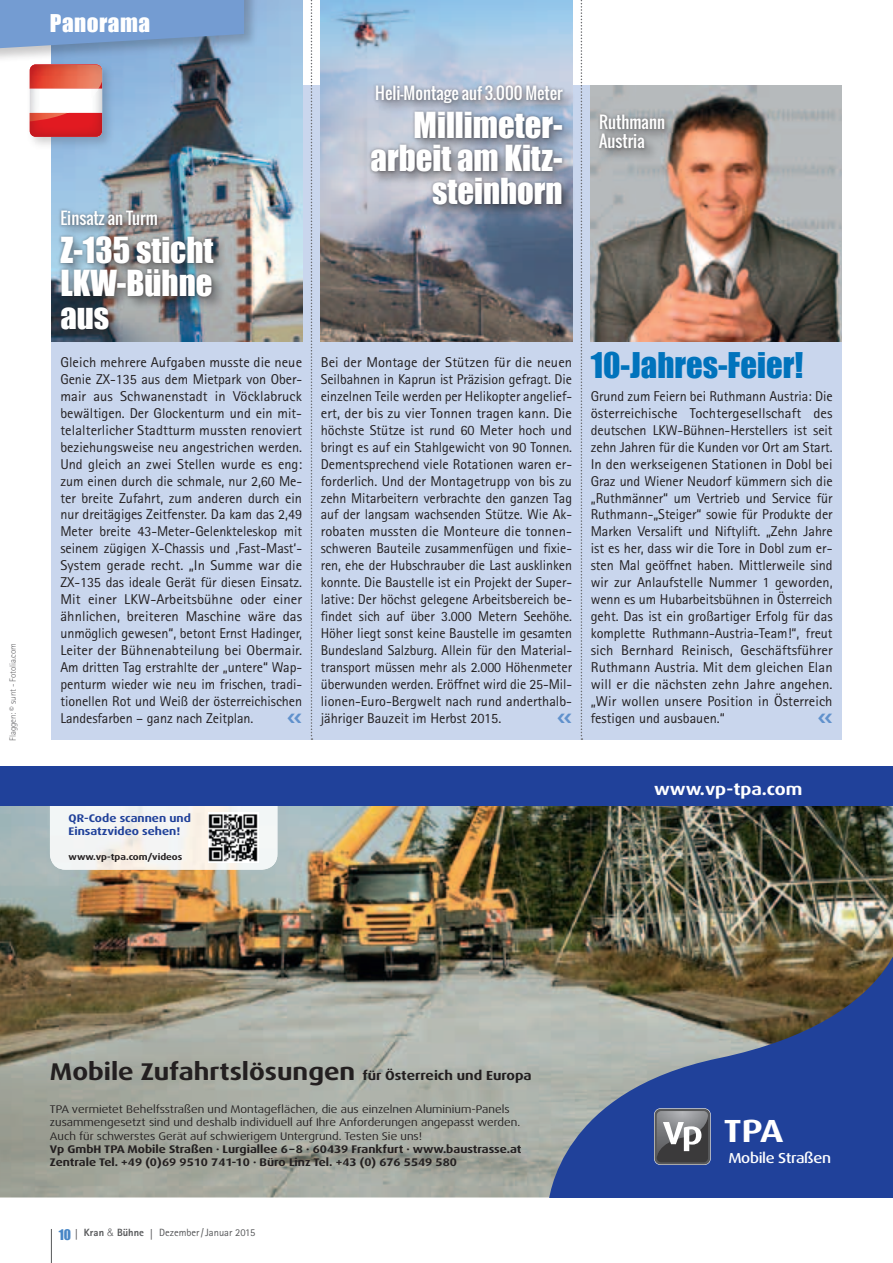
<style>
.page{position:relative;width:893px;height:1263px;background:#fff}
.page>*{position:absolute;margin:0;border:0;box-sizing:border-box;transform-origin:0 0}
.t1{font:33px/33px "Impact";color:#fff;text-align:justify}
.t2{font:32.55px "Impact";color:#0073bc}
.t3{font:700 expanded 31.95px "Dax OT";color:#fff}
.t4{font:700 expanded 24.15px "Dax OT";color:#231f20}
.t5{font:22.5px "Impact";letter-spacing:.02em;color:#fff}
.t6{font:700 expanded 16.95px "Dax OT";color:#fff}
.t7{font:16.5px/19.5px "Oswald";color:#fff}
.t8{font:500 expanded 14.4px "Dax OT";letter-spacing:-.025em;color:#fff}
.t9{font:14.25px/17px "Rotis Sans Serif";color:#231f20;text-align:justify}
.t10{font:expanded 11.1px/13.4px "Dax OT";color:#231f20}
.t11{font:700 expanded 11.1px/13.4px "Dax OT";color:#231f20}
.t12{font:700 expanded 11.1px/13.4px "Dax OT";color:#20419a}
.t13{font:10.5px "Rotis Sans Serif";color:#57585a}
.t14{font:300 9px "Rotis Sans Serif";letter-spacing:-.01em;color:#636366}
.t15{font:700 expanded 9px "Dax OT";color:#231f20}
.s1{font-size:13.2px}
.s2{font-family:"Impact";font-size:13.5px;color:#4786c6}
.s3{font-family:"Frutiger";font-weight:700;font-stretch:condensed;font-size:10.65px}
.s4{font-weight:800}
.s5{font-family:"Helvetica";font-weight:300}
</style>
<div class="page">
<hr style="left:51px;top:1229px;width:1px;height:34px;background:#57585a">
<img style="left:0;top:805px;width:893px;height:392px">
<img style="left:50px;top:805px;width:227px;height:65px">
<svg style="left:548px;top:914px;width:345px;height:283px;background:#586480"></svg>
<svg style="left:654px;top:1108px;width:57px;height:57px"></svg>
<div style="left:654px;top:1109px;width:56px;height:55px;background:#57585a;border-radius:6px"></div>
<svg style="left:657px;top:1111px;width:51px;height:51px;background:#7e7e80"></svg>
<div style="left:0;top:766px;width:893px;height:39px;background:#20419a"></div>
<img style="left:208px;top:812px;width:50px;height:50px">
<div style="left:51px;top:86px;width:791px;height:654px;background:#c9d6ed"></div>
<img style="left:51px;top:0;width:251px;height:341px">
<div style="left:58px;top:208px;width:169px;height:135px;background:#231f20;opacity:.45"></div>
<div style="left:57px;top:207px;width:160px;height:126px;background:#231f20;opacity:.5"></div>
<svg style="left:311px;top:0;width:1px;height:740px"></svg>
<svg style="left:581px;top:0;width:1px;height:740px"></svg>
<div style="left:26px;top:60px;width:89px;height:90px;background:#231f20;opacity:.2"></div>
<img style="left:99px;top:88px;width:3px;height:25px">
<img style="left:30px;top:64px;width:72px;height:1px">
<img style="left:30px;top:113px;width:72px;height:24px">
<img style="left:30px;top:88px;width:69px;height:25px">
<img style="left:30px;top:65px;width:72px;height:23px">
<img style="left:30px;top:113px;width:38px;height:8px">
<img style="left:321px;top:0;width:251px;height:341px">
<img style="left:591px;top:86px;width:251px;height:255px">
<div style="left:369px;top:83px;width:208px;height:135px;background:#231f20;opacity:.45"></div>
<div style="left:368px;top:82px;width:199px;height:126px;background:#231f20;opacity:.5"></div>
<div style="left:597px;top:111px;width:81px;height:51px;background:#231f20;opacity:.45"></div>
<div style="left:596px;top:110px;width:72px;height:41px;background:#231f20;opacity:.5"></div>
<div style="left:0;top:0;width:258px;height:63px;background:#231f20;opacity:.25"></div>
<svg style="left:0;top:0;width:244px;height:48px;background:#749bcd"></svg>
<p class="t14" style="left:8px;top:741px;width:99px;rotate:-90deg">Flaggen: © sunt - Fotolia.com</p>
<h3 class="t5" style="left:50px;top:6px;width:102px">Panorama</h3>
<p class="t7" style="left:60px;top:208px;width:99px">Einsatz an Turm</p>
<h1 class="t1" style="left:60px;top:233px;width:155px">Z-135 sticht LKW-Bühne aus</h1>
<p class="t7" style="left:375px;top:83px;width:189px">Heli-Montage auf 3.000 Meter</p>
<h1 class="t1" style="left:371px;top:108px;width:194px;text-align:right">Millimeter&shy;arbeit am Kitz&shy;steinhorn</h1>
<p class="t7" style="left:599px;top:112px;width:67px">Ruthmann<br>Austria</p>
<p class="t9" style="left:60px;top:353px;width:243px">Gleich mehrere Aufgaben musste die neue Genie ZX-135 aus dem Mietpark von Ober&shy;mair aus Schwanenstadt in Vöcklabruck bewältigen. Der Glockenturm und ein mit&shy;telalterlicher Stadtturm mussten renoviert beziehungsweise neu angestrichen werden.<br>Und gleich an zwei Stellen wurde es eng: zum einen durch die schmale, nur 2,60 Me&shy;ter breite Zufahrt, zum anderen durch ein nur dreitägiges Zeitfenster. Da kam das 2,49<br>Meter breite 43-Meter-Gelenkteleskop mit seinem zügigen X-Chassis und ‚Fast-Mast‘- System gerade recht. „In Summe war die ZX-135 das ideale Gerät für diesen Einsatz.<br>Mit einer LKW-Arbeitsbühne oder einer ähnlichen, breiteren Maschine wäre das unmöglich gewesen“, betont Ernst Hadinger, Leiter der Bühnenabteilung bei Obermair.<br>Am dritten Tag erstrahlte der „untere“ Wap&shy;penturm wieder wie neu im frischen, tradi&shy;tionellen Rot und Weiß der österreichischen Landesfarben – ganz nach Zeitplan.</p>
<p class="t9" style="left:321px;top:353px;width:253px">Bei der Montage der Stützen für die neuen Seilbahnen in Kaprun ist Präzision gefragt. Die einzelnen Teile werden per Helikopter angelief&shy;ert, der bis zu vier Tonnen tragen kann. Die höchste Stütze ist rund 60 Meter hoch und bringt es auf ein Stahlgewicht von 90 Tonnen.<br>Dementsprechend viele Rotationen waren er&shy;forderlich. Und der Montagetrupp von bis zu zehn Mitarbeitern verbrachte den ganzen Tag auf der langsam wachsenden Stütze. Wie Ak&shy;robaten mussten die Monteure die tonnen&shy;schweren Bauteile zusammenfügen und fixie&shy;ren, ehe der Hubschrauber die Last ausklinken konnte. Die Baustelle ist ein Projekt der Super&shy;lative: Der höchst gelegene Arbeitsbereich be&shy;findet sich auf über 3.000 Metern Seehöhe.<br>Höher liegt sonst keine Baustelle im gesamten Bundesland Salzburg. Allein für den Material&shy;transport müssen mehr als 2.000 Höhenmeter überwunden werden. Eröffnet wird die 25-Mil&shy;lionen-Euro-Bergwelt nach rund anderthalb&shy;jähriger Bauzeit im Herbst 2015.</p>
<h2 class="t2" style="left:591px;top:339px;width:214px">10-Jahres-Feier!</h2>
<p class="t9" style="left:591px;top:387px;width:243px">Grund zum Feiern bei Ruthmann Austria: Die österreichische Tochtergesellschaft des deutschen LKW-Bühnen-Herstellers ist seit zehn Jahren für die Kunden vor Ort am Start.<br>In den werkseigenen Stationen in Dobl bei Graz und Wiener Neudorf kümmern sich die „Ruthmänner“ um Vertrieb und Service für Ruthmann-„Steiger“ sowie für Produkte der Marken Versalift und Niftylift. „Zehn Jahre ist es her, dass wir die Tore in Dobl zum er&shy;sten Mal geöffnet haben. Mittlerweile sind wir zur Anlaufstelle Nummer 1 geworden, wenn es um Hubarbeitsbühnen in Österreich geht. Das ist ein großartiger Erfolg für das komplette Ruthmann-Austria-Team!“, freut sich Bernhard Reinisch, Geschäftsführer Ruthmann Austria. Mit dem gleichen Elan will er die nächsten zehn Jahre angehen. „Wir wollen unsere Position in Österreich festigen und ausbauen.“</p>
<p class="t12" style="left:69px;top:811px;width:124px">QR-Code scannen und<br>Einsatzvideo sehen!</p>
<p class="t15" style="left:69px;top:851px;width:115px">www.vp-tpa.com/videos</p>
<p class="t6" style="left:654px;top:778px;width:150px">www.vp-tpa.com</p>
<h3 class="t4" style="left:50px;top:1056px;width:483px">Mobile Zufahrtslösungen <span class="s1">für Österreich und Europa</span></h3>
<p class="t10" style="left:50px;top:1102px;width:472px">TPA vermietet Behelfsstraßen und Montageflächen, die aus einzelnen Aluminium-Panels zusammengesetzt sind und deshalb individuell auf Ihre Anforderungen angepasst werden.<br>Auch für schwerstes Gerät auf schwierigem Untergrund. Testen Sie uns!</p>
<p class="t11" style="left:50px;top:1142px;width:473px">Vp GmbH TPA Mobile Straßen · Lurgiallee 6 – 8 · 60439 Frankfurt · www.baustrasse.at<br>Zentrale Tel. +49 (0)69 9510 741-10 · Büro Linz Tel. +43 (0) 676 5549 580</p>
<p class="t13" style="left:59px;top:1226px;width:198px"><span class="s2">10</span> <span class="s3">|</span> <span class="s4">Kran</span> <span class="s5">&amp;</span> <span class="s4">Bühne</span> <span class="s3">|</span> Dezember / Januar 2015</p>
<h3 class="t3" style="left:724px;top:1110px;width:61px">TPA</h3>
<p class="t8" style="left:728px;top:1148px;width:104px">Mobile Straßen</p>
</div>
